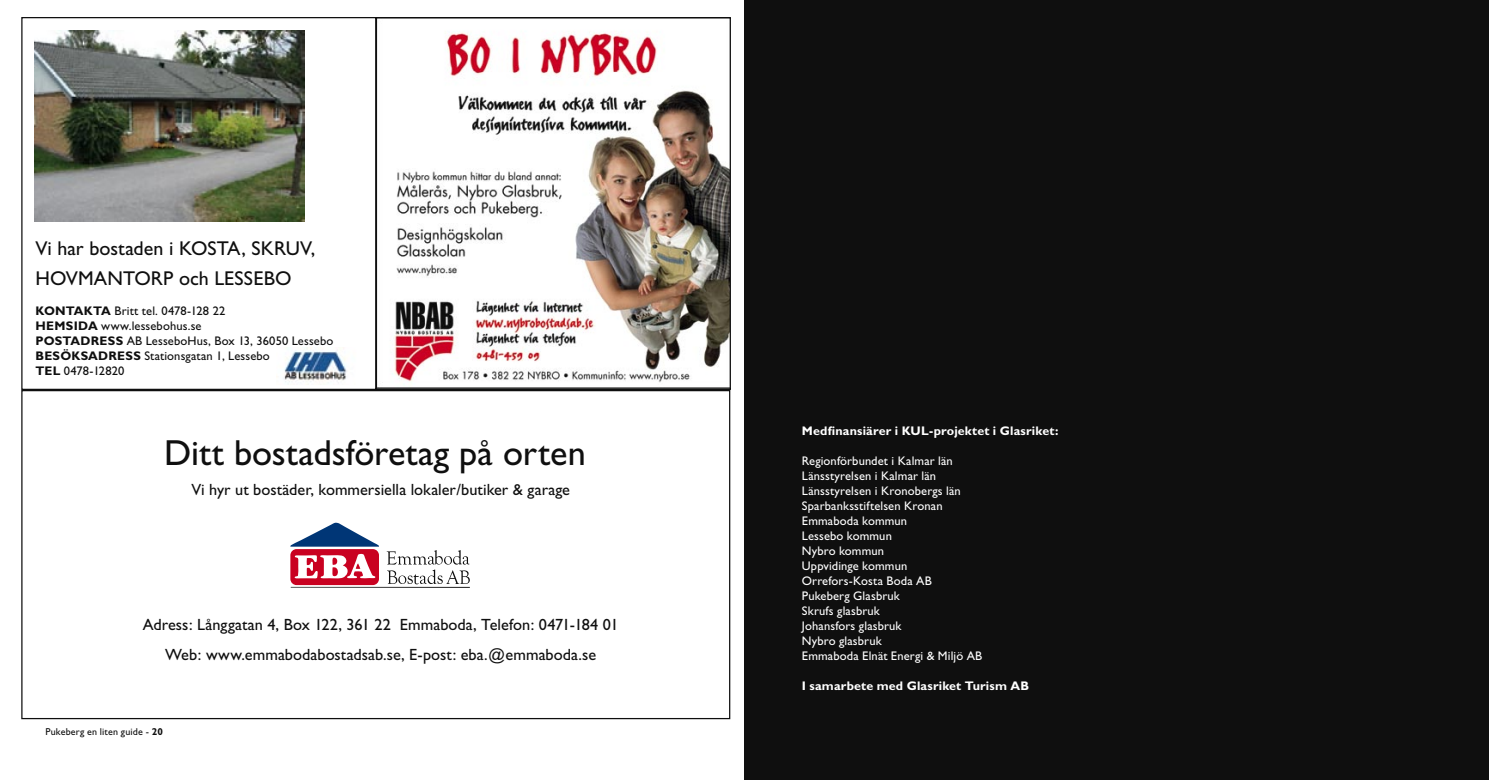
<style>
.page{position:relative;width:1489px;height:780px;background:#fff}
.page>*{position:absolute;margin:0;border:0;box-sizing:border-box;transform-origin:0 0}
.Faktatext{font:36.25px "Gill Sans";color:#0f0f0f}
.Underrubrik{font:20px "Gill Sans";letter-spacing:.005em;color:#0f0f0f}
.Bildtext{font:16.25px "Gill Sans";color:#0f0f0f}
.t1{font:12.5px "Gill Sans";letter-spacing:.01em;color:#fff}
.Faktatext-2{font:12.5px "Gill Sans";letter-spacing:.01em;color:#0f0f0f}
.t2{font:700 12.5px "Gill Sans";letter-spacing:.015em;color:#fff}
.t3{font:10px "Gill Sans";letter-spacing:.02em;color:#0f0f0f}
.s1{font-weight:700}
</style>
<div class="page">
<div style="left:21px;top:17px;width:355px;height:373px;border:1px solid #0f0f0f"></div>
<img style="left:276px;top:347px;width:71px;height:37px">
<img style="left:35px;top:30px;width:270px;height:192px">
<img style="left:378px;top:32px;width:351px;height:356px">
<div style="left:376px;top:17px;width:355px;height:373px;border:1px solid #0f0f0f"></div>
<svg style="left:290px;top:522px;width:180px;height:66px"></svg>
<div style="left:744px;top:0;width:744px;height:780px;background:#0f0f0f"></div>
<p class="Underrubrik" style="left:35px;top:237px;width:281px">Vi har bostaden i KOSTA, SKRUV,</p>
<p class="Underrubrik" style="left:35px;top:267px;width:257px">HOVMANTORP och LESSEBO</p>
<p class="Faktatext-2" style="left:35px;top:304px;width:191px"><span class="s1">KONTAKTA</span> Britt tel. 0478-128 22</p>
<p class="Faktatext-2" style="left:35px;top:319px;width:168px"><span class="s1">HEMSIDA</span> www.lessebohus.se</p>
<p class="Faktatext-2" style="left:35px;top:334px;width:299px"><span class="s1">POSTADRESS</span> AB LesseboHus, Box 13, 36050 Lessebo</p>
<p class="Faktatext-2" style="left:35px;top:349px;width:236px"><span class="s1">BESÖKSADRESS</span> Stationsgatan 1, Lessebo</p>
<p class="Faktatext-2" style="left:35px;top:364px;width:90px"><span class="s1">TEL</span> 0478-12820</p>
<p class="Faktatext" style="left:164px;top:432px;width:423px">Ditt bostadsföretag på orten</p>
<p class="Bildtext" style="left:191px;top:480px;width:380px">Vi hyr ut bostäder, kommersiella lokaler/butiker &amp; garage</p>
<p class="Bildtext" style="left:143px;top:615px;width:477px">Adress: Långgatan 4, Box 122, 361 22 Emmaboda, Telefon: 0471-184 01</p>
<p class="Bildtext" style="left:165px;top:645px;width:432px">Web: www.emmabodabostadsab.se, E-post: eba.@emmaboda.se</p>
<p class="t3" style="left:45px;top:726px;width:119px">Pukeberg en liten guide - <span class="s1">20</span></p>
<p class="t2" style="left:801px;top:423px;width:258px">Medfinansiärer i KUL-projektet i Glasriket:</p>
<p class="t1" style="left:801px;top:454px;width:152px">Regionförbundet i Kalmar län</p>
<p class="t1" style="left:801px;top:469px;width:136px">Länsstyrelsen i Kalmar län</p>
<p class="t1" style="left:801px;top:484px;width:160px">Länsstyrelsen i Kronobergs län</p>
<p class="t1" style="left:801px;top:499px;width:142px">Sparbanksstiftelsen Kronan</p>
<p class="t1" style="left:801px;top:514px;width:107px">Emmaboda kommun</p>
<p class="t1" style="left:801px;top:529px;width:92px">Lessebo kommun</p>
<p class="t1" style="left:801px;top:544px;width:84px">Nybro kommun</p>
<p class="t1" style="left:801px;top:559px;width:107px">Uppvidinge kommun</p>
<p class="t1" style="left:801px;top:574px;width:131px">Orrefors-Kosta Boda AB</p>
<p class="t1" style="left:801px;top:589px;width:99px">Pukeberg Glasbruk</p>
<p class="t1" style="left:801px;top:604px;width:80px">Skrufs glasbruk</p>
<p class="t1" style="left:801px;top:619px;width:101px">Johansfors glasbruk</p>
<p class="t1" style="left:801px;top:634px;width:81px">Nybro glasbruk</p>
<p class="t1" style="left:801px;top:649px;width:182px">Emmaboda Elnät Energi &amp; Miljö AB</p>
<p class="t2" style="left:801px;top:678px;width:229px">I samarbete med Glasriket Turism AB</p>
</div>
